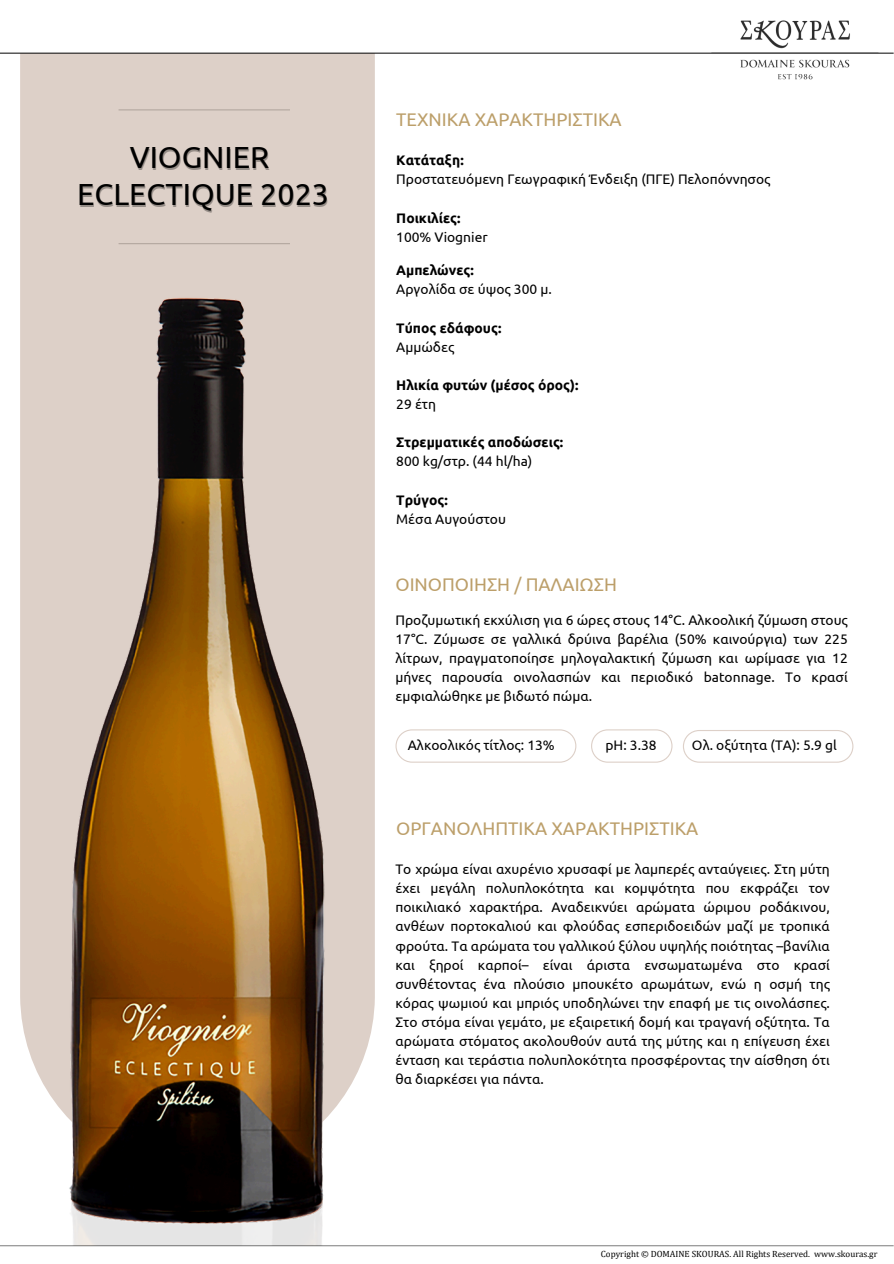
<style>
.page{position:relative;width:894px;height:1264px;background:#fff}
.page>*{position:absolute;margin:0;border:0;box-sizing:border-box;transform-origin:0 0}
.t1{font:30.45px "Ubuntu";color:#000}
.t2{font:18.3px "Ubuntu";color:#bc9f6a}
.t3{font:13.8px/19.2px "Ubuntu";color:#000}
.t4{font:700 13.8px/19.2px "Ubuntu";color:#000}
.t5{font:9px "Cambria";color:#000}
.s1{font-weight:700}
.s2{font-weight:400}
</style>
<div class="page">
<div style="left:20px;top:54px;width:355px;height:1062px;background:#ddd0c8"></div>
<hr style="left:118px;top:243px;width:172px;height:1px;background:#4c423b">
<img style="left:695px;top:20px;width:198px;height:60px">
<hr style="left:118px;top:109px;width:172px;height:1px;background:#4c423b">
<hr style="left:0;top:53px;width:893px;height:1px;background:#000">
<svg style="left:395px;top:729px;width:181px;height:33px"></svg>
<svg style="left:683px;top:730px;width:170px;height:32px"></svg>
<svg style="left:591px;top:729px;width:81px;height:33px"></svg>
<img style="left:66px;top:277px;width:274px;height:968px">
<hr style="left:0;top:1245px;width:893px;height:1px;background:#000">
<p class="t1" style="left:130px;top:139px;width:141px">VIOGNIER</p>
<p class="t1" style="left:77px;top:176px;width:253px">ECLECTIQUE 2023</p>
<h2 class="t2" style="left:396px;top:109px;width:227px">ΤΕΧΝΙΚΑ ΧΑΡΑΚΤΗΡΙΣΤΙΚΑ</h2>
<h1 class="t3" style="left:396px;top:151px;width:375px"><span class="s1">Κατάταξη:<br></span>Προστατευόμενη Γεωγραφική Ένδειξη (ΠΓΕ) Πελοπόννησος</h1>
<p class="t3" style="left:396px;top:208px;width:93px"><span class="s1">Ποικιλίες:<br></span>100% Viognier</p>
<h3 class="t3" style="left:396px;top:260px;width:157px"><span class="s1">Αμπελώνες:<br></span>Aργολίδα σε ύψος 300 μ.</h3>
<h3 class="t4" style="left:396px;top:318px;width:107px">Τύπος εδάφους:<br><span class="s2">Αμμώδες</span></h3>
<h3 class="t4" style="left:396px;top:375px;width:184px">Ηλικία φυτών (μέσος όρος):<br><span class="s2">29 έτη</span></h3>
<h3 class="t4" style="left:396px;top:432px;width:168px">Στρεμματικές αποδώσεις:<br><span class="s2">800 kg/στρ. (44 hl/ha)</span></h3>
<h3 class="t3" style="left:396px;top:490px;width:111px"><span class="s1">Τρύγος:<br></span>Μέσα Αυγούστου</h3>
<h2 class="t2" style="left:395px;top:574px;width:223px">ΟΙΝΟΠΟΙΗΣΗ / ΠΑΛΑΙΩΣΗ</h2>
<h3 class="t3" style="left:395px;top:610px;width:453px;text-align:justify">Προζυμωτική εκχύλιση για 6 ώρες στους 14°C. Αλκοολική ζύμωση στους 17°C. Ζύμωσε σε γαλλικά δρύινα βαρέλια (50% καινούργια) των 225 λίτρων, πραγματοποίησε μηλογαλακτική ζύμωση και ωρίμασε για 12 μήνες παρουσία οινολασπών και περιοδικό batonnage. Το κρασί εμφιαλώθηκε με βιδωτό πώμα.</h3>
<h3 class="t3" style="left:605px;top:735px;width:53px">pH: 3.38</h3>
<p class="t3" style="left:691px;top:735px;width:146px">Ολ. oξύτητα (TA): 5.9 gl</p>
<h3 class="t3" style="left:407px;top:735px;width:148px">Αλκοολικός τίτλος: 13%</h3>
<h2 class="t2" style="left:396px;top:818px;width:303px">ΟΡΓΑΝΟΛΗΠΤΙΚΑ ΧΑΡΑΚΤΗΡΙΣΤΙΚΑ</h2>
<h3 class="t3" style="left:395px;top:859px;width:436px;text-align:justify">Το χρώμα είναι αχυρένιο χρυσαφί με λαμπερές ανταύγειες. Στη μύτη έχει μεγάλη πολυπλοκότητα και κομψότητα που εκφράζει τον ποικιλιακό χαρακτήρα. Αναδεικνύει αρώματα ώριμου ροδάκινου, ανθέων πορτοκαλιού και φλούδας εσπεριδοειδών μαζί με τροπικά φρούτα. Τα αρώματα του γαλλικού ξύλου υψηλής ποιότητας –βανίλια και ξηροί καρποί– είναι άριστα ενσωματωμένα στο κρασί συνθέτοντας ένα πλούσιο μπουκέτο αρωμάτων, ενώ η οσμή της κόρας ψωμιού και μπριός υποδηλώνει την επαφή με τις οινολάσπες.<br>Στο στόμα είναι γεμάτο, με εξαιρετική δομή και τραγανή οξύτητα. Τα αρώματα στόματος ακολουθούν αυτά της μύτης και η επίγευση έχει ένταση και τεράστια πολυπλοκότητα προσφέροντας την αίσθηση ότι θα διαρκέσει για πάντα.</h3>
<h3 class="t5" style="left:600px;top:1248px;width:278px">Copyright © DOMAINE SKOURAS. All Rights Reserved. www.skouras.gr</h3>
</div>
